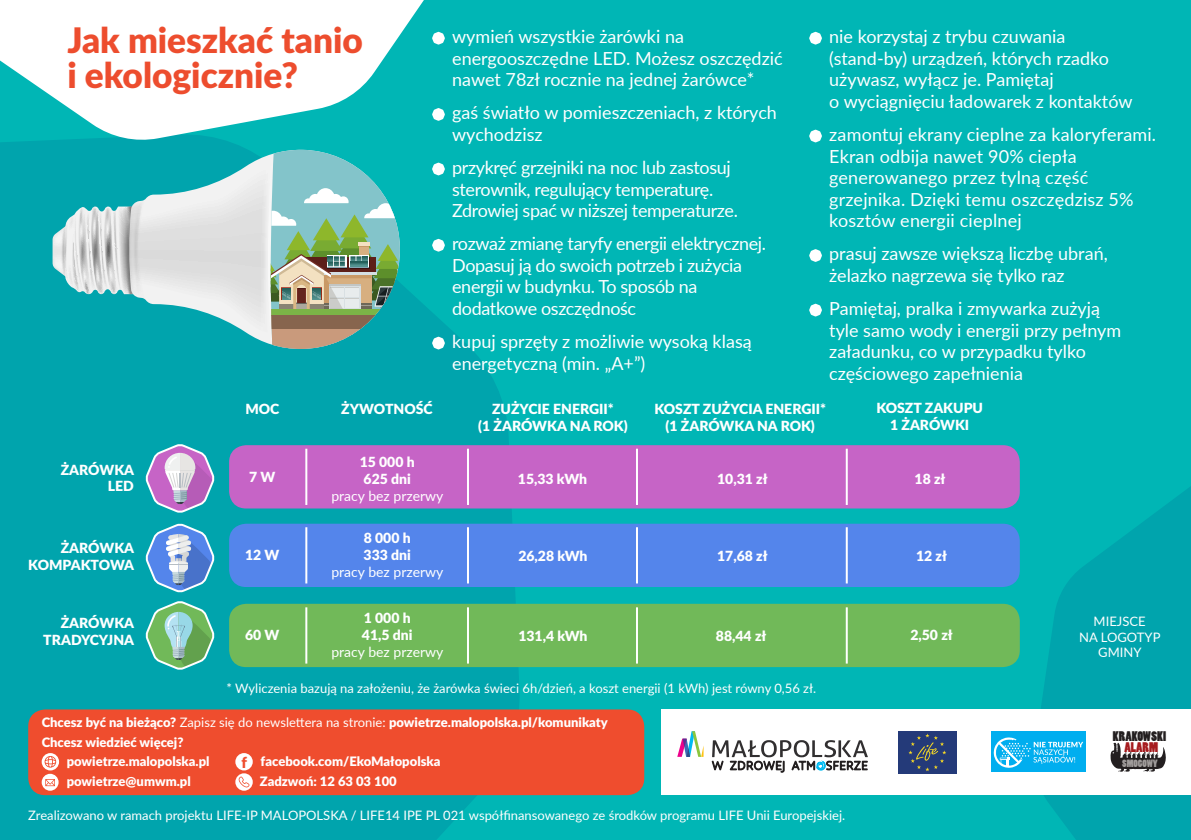
<style>
.page{position:relative;width:1191px;height:840px;background:#fff}
.page>*{position:absolute;margin:0;border:0;box-sizing:border-box;transform-origin:0 0}
.t1{font:900 35.2px/35px "Lato";color:#ed4d2e}
.t2{font:18px/21.6px "Lato";color:#fff}
.t3{font:18px/21.6px "Lato";letter-spacing:-.02em;color:#fff}
.t4{font:900 15.2px "Lato";color:#ef4d2e}
.t5{font:900 14px/16.8px "Lato";color:#fff;text-align:right}
.t6{font:14px/16.8px "Lato";color:#fff;text-align:center}
.t7{font:13px/15.6px "Lato";color:#fff;text-align:center}
.t8{font:900 13px "Lato";color:#fff}
.t9{font:13px "Poplar Std";color:#231f20}
.t10{font:13px "Poplar Std";color:#a61c1f}
.t11{font:9.8px "Poplar Std";color:#a09c9b}
.s1{font-weight:900}
.s2{font-weight:400}
</style>
<div class="page">
<div style="left:0;top:0;width:1191px;height:839px;background:#00b6b5"></div>
<svg style="left:0;top:142px;width:521px;height:697px;fill:#00a4ad"></svg>
<svg style="left:1032px;top:486px;width:159px;height:353px;fill:#00a4ad"></svg>
<svg style="left:0;top:0;width:439px;height:142px;fill:#fff"></svg>
<div style="left:28px;top:709px;width:616px;height:85px;background:#ef4d2e;border-radius:17px"></div>
<svg style="left:42px;top:752px;width:17px;height:18px"></svg>
<svg style="left:45px;top:755px;width:11px;height:12px"></svg>
<svg style="left:42px;top:773px;width:17px;height:17px"></svg>
<svg style="left:45px;top:778px;width:10px;height:7px"></svg>
<svg style="left:235px;top:772px;width:18px;height:18px"></svg>
<svg style="left:238px;top:776px;width:12px;height:11px"></svg>
<div style="left:235px;top:752px;width:18px;height:18px;background:#fff;border-radius:50%"></div>
<div style="left:661px;top:709px;width:530px;height:85px;background:#fff"></div>
<svg style="left:677px;top:731px;width:26px;height:25px"></svg>
<svg style="left:712px;top:740px;width:156px;height:32px"></svg>
<div style="left:990px;top:730px;width:95px;height:41px;background:#00aeef"></div>
<svg style="left:993px;top:737px;width:90px;height:30px"></svg>
<div style="left:898px;top:731px;width:58px;height:42px;background:#243a79"></div>
<svg style="left:908px;top:733px;width:38px;height:37px"></svg>
<svg style="left:53px;top:150px;width:348px;height:199px;background:#7ebeba"></svg>
<svg style="left:1110px;top:742px;width:56px;height:30px"></svg>
<div style="left:229px;top:445px;width:790px;height:63px;background:#c664c6;border-radius:17px"></div>
<div style="left:229px;top:523px;width:790px;height:63px;background:#5485eb;border-radius:17px"></div>
<div style="left:229px;top:603px;width:790px;height:63px;background:#71b959;border-radius:17px"></div>
<svg style="left:144px;top:442px;width:72px;height:72px;background:#8c9dc5"></svg>
<svg style="left:144px;top:521px;width:72px;height:150px;background:#58aeb4"></svg>
<svg style="left:432px;top:32px;width:13px;height:13px"></svg>
<svg style="left:432px;top:108px;width:13px;height:13px"></svg>
<svg style="left:432px;top:162px;width:13px;height:13px"></svg>
<svg style="left:432px;top:239px;width:13px;height:12px"></svg>
<svg style="left:432px;top:336px;width:13px;height:13px"></svg>
<svg style="left:809px;top:32px;width:13px;height:13px"></svg>
<svg style="left:809px;top:130px;width:13px;height:12px"></svg>
<svg style="left:809px;top:249px;width:13px;height:13px"></svg>
<svg style="left:809px;top:303px;width:13px;height:13px"></svg>
<hr style="left:845px;top:448px;width:2px;height:56px;background:#fff">
<hr style="left:845px;top:527px;width:2px;height:56px;background:#fff">
<hr style="left:845px;top:607px;width:2px;height:56px;background:#fff">
<hr style="left:636px;top:448px;width:2px;height:56px;background:#fff">
<hr style="left:636px;top:527px;width:2px;height:56px;background:#fff">
<hr style="left:636px;top:607px;width:2px;height:56px;background:#fff">
<hr style="left:467px;top:448px;width:2px;height:56px;background:#fff">
<hr style="left:467px;top:527px;width:2px;height:56px;background:#fff">
<hr style="left:467px;top:607px;width:2px;height:56px;background:#fff">
<hr style="left:305px;top:448px;width:2px;height:56px;background:#fff">
<hr style="left:305px;top:527px;width:2px;height:56px;background:#fff">
<hr style="left:305px;top:607px;width:2px;height:56px;background:#fff">
<p class="t1" style="left:67px;top:22px;width:297px">Jak mieszkać tanio i ekologicznie?</p>
<p class="t5" style="left:245px;top:399px;width:36px">MOC</p>
<p class="t5" style="left:341px;top:399px;width:93px">ŻYWOTNOŚĆ</p>
<p class="t2" style="left:452px;top:25px;width:332px">wymień wszystkie żarówki na energooszczędne LED. Możesz oszczędzić nawet 78zł rocznie na jednej żarówce*</p>
<p class="t2" style="left:452px;top:101px;width:326px">gaś światło w pomieszczeniach, z których wychodzisz</p>
<p class="t3" style="left:452px;top:156px;width:287px">przykręć grzejniki na noc lub zastosuj sterownik, regulujący temperaturę.<br>Zdrowiej spać w niższej temperaturze.</p>
<p class="t3" style="left:452px;top:232px;width:315px">rozważ zmianę taryfy energii elektrycznej.<br>Dopasuj ją do swoich potrzeb i zużycia energii w budynku. To sposób na dodatkowe oszczędnośc</p>
<p class="t2" style="left:452px;top:330px;width:301px">kupuj sprzęty z możliwie wysoką klasą energetyczną (min. „A+”)</p>
<p class="t2" style="left:829px;top:25px;width:305px">nie korzystaj z trybu czuwania (stand-by) urządzeń, których rzadko używasz, wyłącz je. Pamiętaj<br>o wyciągnięciu ładowarek z kontaktów</p>
<p class="t2" style="left:829px;top:123px;width:328px">zamontuj ekrany cieplne za kaloryferami.<br>Ekran odbija nawet 90% ciepła generowanego przez tylną część grzejnika. Dzięki temu oszczędzisz 5% kosztów energii cieplnej</p>
<p class="t2" style="left:829px;top:242px;width:280px">prasuj zawsze większą liczbę ubrań, żelazko nagrzewa się tylko raz</p>
<p class="t2" style="left:829px;top:297px;width:294px">Pamiętaj, pralka i zmywarka zużyją tyle samo wody i energii przy pełnym załadunku, co w przypadku tylko częściowego zapełnienia</p>
<p class="t5" style="left:478px;top:399px;width:151px;text-align:center">ZUŻYCIE ENERGII*<br>(1 ŻARÓWKA NA ROK)</p>
<p class="t5" style="left:654px;top:399px;width:173px;text-align:center">KOSZT ZUŻYCIA ENERGII* (1 ŻARÓWKA NA ROK)</p>
<p class="t5" style="left:876px;top:399px;width:108px;text-align:center">KOSZT ZAKUPU<br>1 ŻARÓWKI</p>
<p class="t5" style="left:61px;top:460px;width:75px">ŻARÓWKA<br>LED</p>
<p class="t5" style="left:28px;top:539px;width:107px">ŻARÓWKA<br>KOMPAKTOWA</p>
<p class="t5" style="left:43px;top:613px;width:92px">ŻARÓWKA<br>TRADYCYJNA</p>
<p class="t5" style="left:360px;top:453px;width:57px">15 000 h</p>
<p class="t6" style="left:331px;top:469px;width:113px"><span class="s1">625 dni<br></span>pracy bez przerwy</p>
<p class="t5" style="left:249px;top:467px;width:28px">7 W</p>
<p class="t5" style="left:518px;top:469px;width:71px">15,33 kWh</p>
<p class="t5" style="left:717px;top:469px;width:52px">10,31 zł</p>
<p class="t5" style="left:914px;top:469px;width:32px">18 zł</p>
<p class="t5" style="left:364px;top:529px;width:48px">8 000 h</p>
<p class="t6" style="left:331px;top:546px;width:113px"><span class="s1">333 dni<br></span>pracy bez przerwy</p>
<p class="t5" style="left:245px;top:545px;width:36px">12 W</p>
<p class="t5" style="left:518px;top:546px;width:71px">26,28 kWh</p>
<p class="t5" style="left:717px;top:546px;width:52px">17,68 zł</p>
<p class="t5" style="left:916px;top:546px;width:32px">12 zł</p>
<p class="t5" style="left:364px;top:608px;width:48px">1 000 h</p>
<p class="t6" style="left:331px;top:625px;width:113px"><span class="s1">41,5 dni<br></span>pracy bez przerwy</p>
<p class="t5" style="left:245px;top:625px;width:36px">60 W</p>
<p class="t5" style="left:518px;top:626px;width:71px">131,4 kWh</p>
<p class="t5" style="left:716px;top:626px;width:52px">88,44 zł</p>
<p class="t5" style="left:910px;top:625px;width:44px">2,50 zł</p>
<p class="t7" style="left:227px;top:679px;width:591px">* Wyliczenia bazują na założeniu, że żarówka świeci 6h/dzień, a koszt energii (1 kWh) jest równy 0,56 zł.</p>
<p class="t8" style="left:42px;top:711px;width:568px">Chcesz być na bieżąco? <span class="s2">Zapisz się do newslettera na stronie:</span> powietrze.malopolska.pl/komunikaty</p>
<p class="t8" style="left:67px;top:751px;width:144px">powietrze.malopolska.pl</p>
<p class="t8" style="left:261px;top:751px;width:181px">facebook.com/EkoMałopolska</p>
<p class="t8" style="left:67px;top:771px;width:125px">powietrze@umwm.pl</p>
<p class="t8" style="left:260px;top:771px;width:138px">Zadzwoń: 12 63 03 100</p>
<p class="t8" style="left:42px;top:731px;width:143px">Chcesz wiedzieć więcej?</p>
<p class="t4" style="left:241px;top:750px;width:7px">f</p>
<p class="t7" style="left:28px;top:806px;width:818px">Zrealizowano w ramach projektu LIFE-IP MALOPOLSKA / LIFE14 IPE PL 021 współfinansowanego ze środków programu LIFE Unii Europejskiej.</p>
<p class="t7" style="left:1079px;top:612px;width:83px">MIEJSCE<br>NA LOGOTYP<br>GMINY</p>
<p class="t9" style="left:1112px;top:728px;width:55px">KRAKOWSKI</p>
<p class="t10" style="left:1124px;top:739px;width:35px">ALARM</p>
<p class="t11" style="left:1122px;top:757px;width:37px">SMOGOWY</p>
</div>
